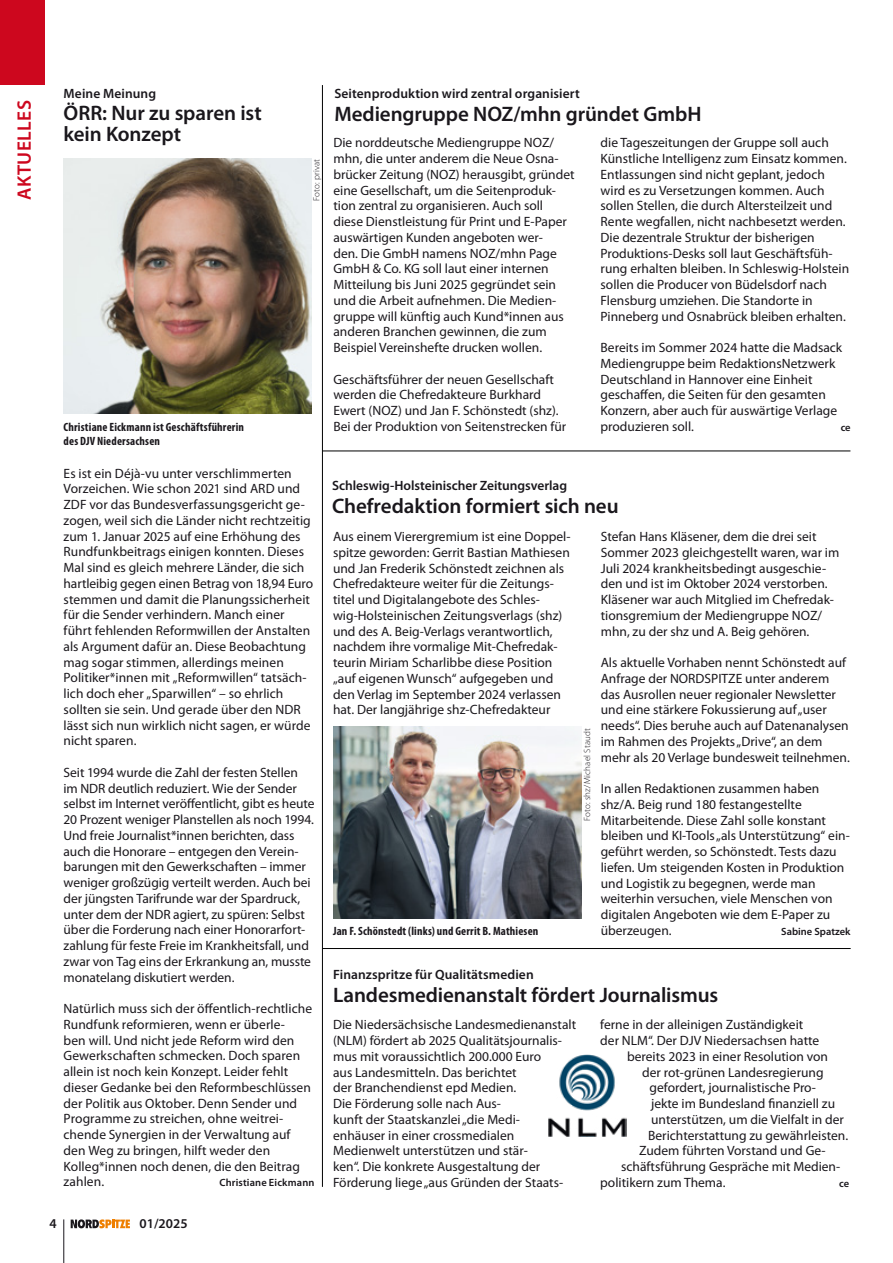
<style>
.page{position:relative;width:893px;height:1263px;background:#fff}
.page>*{position:absolute;margin:0;border:0;box-sizing:border-box;transform-origin:0 0}
.t1{font:600 21px/21px "Myriad Pro";letter-spacing:-.005em;color:#1a171c}
.t2{font:600 19.5px "Myriad Pro";letter-spacing:.02em;color:#cd071e}
.t3{font:13.5px/15.8px "Myriad Pro";color:#1a171c}
.t4{font:600 13.5px "Myriad Pro";letter-spacing:.005em;color:#1a171c}
.t5{font:700 condensed 12px/13.5px "Myriad Pro";letter-spacing:.015em;color:#1a171c}
.t6{font:600 10.5px "Myriad Pro";letter-spacing:.01em;color:#1a171c}
.t7{font:300 9px "Myriad Pro";letter-spacing:.025em;color:#1a171c}
</style>
<div class="page">
<svg style="left:71px;top:1219px;width:59px;height:9px"></svg>
<hr style="left:64px;top:1219px;width:1px;height:44px;background:#1a171c">
<div style="left:0;top:0;width:45px;height:84px;background:#cd071e"></div>
<img style="left:64px;top:158px;width:248px;height:256px">
<hr style="left:322px;top:85px;width:1px;height:1102px;background:#000">
<hr style="left:323px;top:451px;width:527px;height:1px;background:#000">
<hr style="left:322px;top:948px;width:529px;height:1px;background:#000">
<img style="left:548px;top:1054px;width:79px;height:83px">
<img style="left:333px;top:727px;width:248px;height:191px">
<p class="t2" style="left:12px;top:200px;width:101px;rotate:-90deg">AKTUELLES</p>
<p class="t4" style="left:64px;top:85px;width:94px">Meine Meinung</p>
<p class="t1" style="left:64px;top:101px;width:200px">ÖRR: Nur zu sparen ist kein Konzept</p>
<p class="t7" style="left:312px;top:201px;width:44px;rotate:-90deg">Foto: privat</p>
<p class="t5" style="left:64px;top:420px;width:182px">Christiane Eickmann ist Geschäftsführerin des DJV Niedersachsen</p>
<p class="t3" style="left:64px;top:465px;width:251px">Es ist ein Déjà-vu unter verschlimmerten Vorzeichen. Wie schon 2021 sind ARD und ZDF vor das Bundesverfassungsgericht ge&shy;zogen, weil sich die Länder nicht rechtzeitig zum 1. Januar 2025 auf eine Erhöhung des Rundfunkbeitrags einigen konnten. Dieses Mal sind es gleich mehrere Länder, die sich hartleibig gegen einen Betrag von 18,94 Euro stemmen und damit die Planungssicherheit für die Sender verhindern. Manch einer führt fehlenden Reformwillen der Anstalten als Argument dafür an. Diese Beobachtung mag sogar stimmen, allerdings meinen Politiker*innen mit „Reformwillen“ tatsäch&shy;lich doch eher „Sparwillen“ – so ehrlich sollten sie sein. Und gerade über den NDR lässt sich nun wirklich nicht sagen, er würde nicht sparen.</p>
<p class="t3" style="left:64px;top:764px;width:252px">Seit 1994 wurde die Zahl der festen Stellen im NDR deutlich reduziert. Wie der Sender selbst im Internet veröffentlicht, gibt es heute 20 Prozent weniger Planstellen als noch 1994.<br>Und freie Journalist*innen berichten, dass auch die Honorare – entgegen den Verein&shy;barungen mit den Gewerkschaften – immer weniger großzügig verteilt werden. Auch bei der jüngsten Tarifrunde war der Spardruck, unter dem der NDR agiert, zu spüren: Selbst über die Forderung nach einer Honorarfort&shy;zahlung für feste Freie im Krankheitsfall, und zwar von Tag eins der Erkrankung an, musste monatelang diskutiert werden.</p>
<p class="t3" style="left:64px;top:1000px;width:250px">Natürlich muss sich der öffentlich-rechtliche Rundfunk reformieren, wenn er überle-<br>ben will. Und nicht jede Reform wird den Gewerkschaften schmecken. Doch sparen allein ist noch kein Konzept. Leider fehlt dieser Gedanke bei den Reformbeschlüssen der Politik aus Oktober. Denn Sender und Programme zu streichen, ohne weitrei&shy;chende Synergien in der Verwaltung auf den Weg zu bringen, hilft weder den Kolleg*innen noch denen, die den Beitrag zahlen.</p>
<p class="t6" style="left:219px;top:1176px;width:97px">Christiane Eickmann</p>
<p class="t4" style="left:334px;top:85px;width:247px">Seitenproduktion wird zentral organisiert</p>
<p class="t1" style="left:334px;top:102px;width:369px">Mediengruppe NOZ/mhn gründet GmbH</p>
<p class="t3" style="left:333px;top:135px;width:243px">Die norddeutsche Mediengruppe NOZ/ mhn, die unter anderem die Neue Osna&shy;brücker Zeitung (NOZ) herausgibt, gründet eine Gesellschaft, um die Seitenproduk&shy;tion zentral zu organisieren. Auch soll diese Dienstleistung für Print und E-Paper auswärtigen Kunden angeboten wer-<br>den. Die GmbH namens NOZ/mhn Page GmbH &amp; Co. KG soll laut einer internen Mitteilung bis Juni 2025 gegründet sein und die Arbeit aufnehmen. Die Medien&shy;gruppe will künftig auch Kund*innen aus anderen Branchen gewinnen, die zum Beispiel Vereinshefte drucken wollen.</p>
<p class="t3" style="left:333px;top:371px;width:234px">Geschäftsführer der neuen Gesellschaft werden die Chefredakteure Burkhard Ewert (NOZ) und Jan F. Schönstedt (shz).<br>Bei der Produktion von Seitenstrecken für</p>
<p class="t3" style="left:601px;top:135px;width:250px">die Tageszeitungen der Gruppe soll auch Künstliche Intelligenz zum Einsatz kommen.<br>Entlassungen sind nicht geplant, jedoch wird es zu Versetzungen kommen. Auch sollen Stellen, die durch Altersteilzeit und Rente wegfallen, nicht nachbesetzt werden.<br>Die dezentrale Struktur der bisherigen Produktions-Desks soll laut Geschäftsfüh&shy;rung erhalten bleiben. In Schleswig-Holstein sollen die Producer von Büdelsdorf nach Flensburg umziehen. Die Standorte in Pinneberg und Osnabrück bleiben erhalten.</p>
<p class="t3" style="left:601px;top:339px;width:243px">Bereits im Sommer 2024 hatte die Madsack Mediengruppe beim RedaktionsNetzwerk Deutschland in Hannover eine Einheit geschaffen, die Seiten für den gesamten Konzern, aber auch für auswärtige Verlage produzieren soll.</p>
<p class="t6" style="left:841px;top:421px;width:12px">ce</p>
<p class="t4" style="left:332px;top:476px;width:236px">Schleswig-Holsteinischer Zeitungsverlag</p>
<p class="t1" style="left:332px;top:495px;width:288px">Chefredaktion formiert sich neu</p>
<p class="t3" style="left:333px;top:528px;width:239px">Aus einem Vierergremium ist eine Doppel&shy;spitze geworden: Gerrit Bastian Mathiesen und Jan Frederik Schönstedt zeichnen als Chefredakteure weiter für die Zeitungs&shy;titel und Digitalangebote des Schles&shy;wig-Holsteinischen Zeitungsverlags (shz) und des A. Beig-Verlags verantwortlich, nachdem ihre vormalige Mit-Chefredak&shy;teurin Miriam Scharlibbe diese Position „auf eigenen Wunsch“ aufgegeben und den Verlag im September 2024 verlassen hat. Der langjährige shz-Chefredakteur</p>
<p class="t3" style="left:601px;top:528px;width:240px">Stefan Hans Kläsener, dem die drei seit Sommer 2023 gleichgestellt waren, war im Juli 2024 krankheitsbedingt ausgeschie&shy;den und ist im Oktober 2024 verstorben.<br>Kläsener war auch Mitglied im Chefredak&shy;tionsgremium der Mediengruppe NOZ/ mhn, zu der shz und A. Beig gehören.</p>
<p class="t3" style="left:601px;top:654px;width:251px">Als aktuelle Vorhaben nennt Schönstedt auf Anfrage der NORDSPITZE unter anderem das Ausrollen neuer regionaler Newsletter und eine stärkere Fokussierung auf „user needs“. Dies beruhe auch auf Datenanalysen im Rahmen des Projekts „Drive“, an dem mehr als 20 Verlage bundesweit teilnehmen.</p>
<p class="t3" style="left:601px;top:780px;width:251px">In allen Redaktionen zusammen haben shz/A. Beig rund 180 festangestellte Mitarbeitende. Diese Zahl solle konstant bleiben und KI-Tools „als Unterstützung“ ein&shy;geführt werden, so Schönstedt. Tests dazu liefen. Um steigenden Kosten in Produktion und Logistik zu begegnen, werde man weiterhin versuchen, viele Menschen von digitalen Angeboten wie dem E-Paper zu überzeugen.</p>
<p class="t7" style="left:582px;top:821px;width:94px;rotate:-90deg">Foto: shz/Michael Staudt</p>
<p class="t5" style="left:333px;top:924px;width:207px">Jan F. Schönstedt (links) und Gerrit B. Mathiesen</p>
<p class="t6" style="left:781px;top:925px;width:71px">Sabine Spatzek</p>
<p class="t4" style="left:333px;top:966px;width:202px">Finanzspritze für Qualitätsmedien</p>
<p class="t1" style="left:333px;top:983px;width:387px">Landesmedienanstalt fördert Journalismus</p>
<p class="t3" style="left:333px;top:1017px;width:245px">Die Niedersächsische Landesmedienanstalt (NLM) fördert ab 2025 Qualitätsjournalis&shy;mus mit voraussichtlich 200.000 Euro<br>aus Landesmitteln. Das berichtet<br>der Branchendienst epd Medien.<br>Die Förderung solle nach Aus-<br>kunft der Staatskanzlei „die Medi-<br>enhäuser in einer crossmedialen Medienwelt unterstützen und stär-<br>ken“. Die konkrete Ausgestaltung der Förderung liege „aus Gründen der Staats-</p>
<p class="t3" style="left:600px;top:1017px;width:205px">ferne in der alleinigen Zuständigkeit</p>
<p class="t3" style="left:600px;top:1032px;width:221px">der NLM“. Der DJV Niedersachsen hatte</p>
<p class="t3" style="left:627px;top:1048px;width:202px">bereits 2023 in einer Resolution von</p>
<p class="t3" style="left:642px;top:1064px;width:183px">der rot-grünen Landesregierung</p>
<p class="t3" style="left:650px;top:1080px;width:168px">gefordert, journalistische Pro-</p>
<p class="t3" style="left:651px;top:1095px;width:186px">jekte im Bundesland finanziell zu</p>
<p class="t3" style="left:651px;top:1111px;width:194px">unterstützen, um die Vielfalt in der</p>
<p class="t3" style="left:648px;top:1127px;width:201px">Berichterstattung zu gewährleisten.</p>
<p class="t3" style="left:639px;top:1143px;width:188px">Zudem führten Vorstand und Ge-</p>
<p class="t3" style="left:621px;top:1158px;width:221px">schäftsführung Gespräche mit Medien-</p>
<p class="t3" style="left:600px;top:1174px;width:127px">politikern zum Thema.</p>
<p class="t6" style="left:839px;top:1177px;width:12px">ce</p>
<p class="t4" style="left:49px;top:1215px;width:9px">4</p>
<p class="t4" style="left:140px;top:1215px;width:49px">01/2025</p>
</div>
